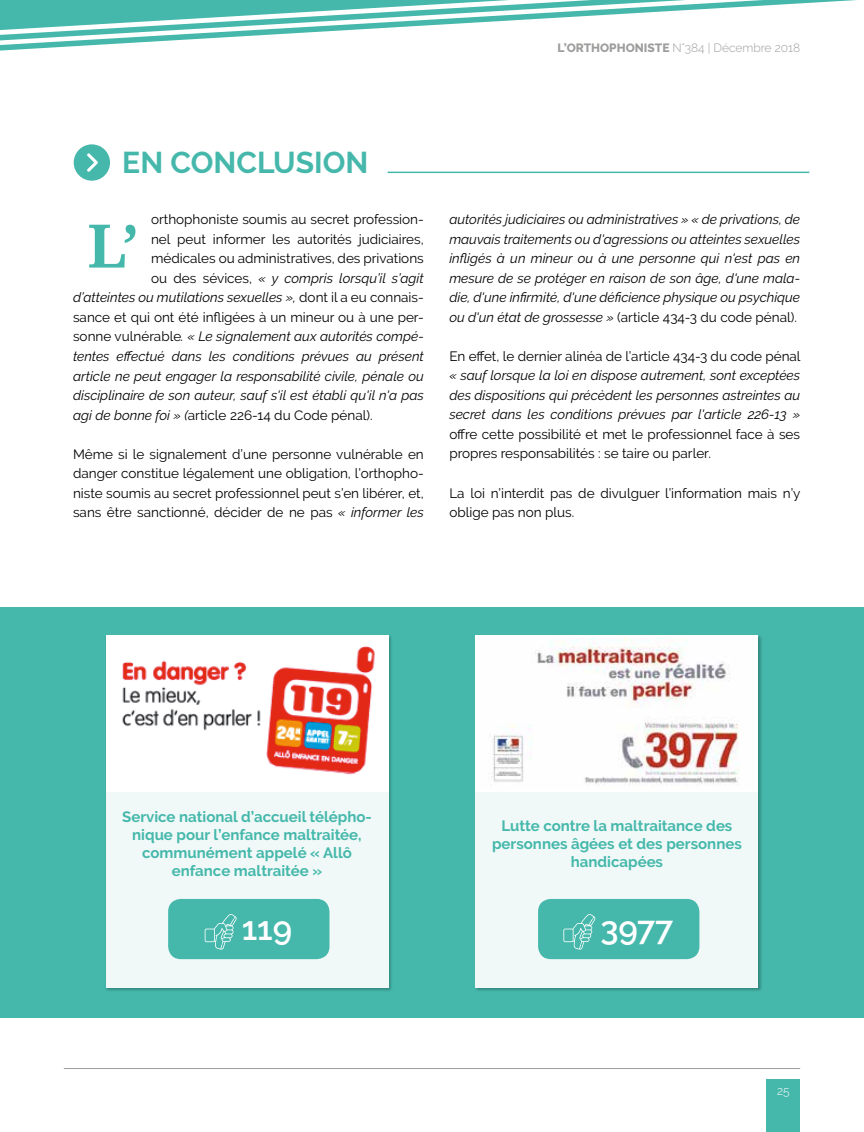
<style>
.page{position:relative;width:864px;height:1132px;background:#fff}
.page>*{position:absolute;margin:0;border:0;box-sizing:border-box;transform-origin:0 0}
.t1{font:700 60px "Noto Serif";color:#45b8ab}
.t2{font:600 33px "Raleway";color:#fff}
.t3{font:700 30px "Raleway";color:#45b8ab}
.t4{font:700 15px/18px "Raleway";color:#45b8ab;text-align:center}
.t5{font:italic 13.5px/19.5px "Raleway";color:#000;text-align:justify}
.t6{font:13.5px/19.5px "Raleway";color:#000}
.t7{font:300 12px "Raleway";color:#9d9d9c}
.t8{font:300 12px "Raleway";color:#fff}
.s1{font-weight:800}
.s2{font-style:normal}
.s3{font-style:italic}
</style>
<div class="page">
<div style="left:766px;top:1079px;width:33px;height:52px;background:#45b8ab"></div>
<hr style="left:64px;top:1067px;width:735px;height:1px;background:#9d9d9c">
<svg style="left:0;top:0;width:857px;height:51px"></svg>
<svg style="left:74px;top:144px;width:36px;height:37px"></svg>
<hr style="left:387px;top:171px;width:422px;height:2px;background:#45b8ab">
<div style="left:0;top:607px;width:863px;height:410px;background:#45b8ab"></div>
<div style="left:105px;top:635px;width:287px;height:356px;background:#000;opacity:.25"></div>
<div style="left:106px;top:635px;width:282px;height:352px;background:#f1f9f8"></div>
<div style="left:106px;top:635px;width:282px;height:156px;background:#fff"></div>
<img style="left:122px;top:646px;width:253px;height:129px">
<div style="left:168px;top:898px;width:161px;height:60px;background:#45b8ab;border-radius:13px"></div>
<svg style="left:205px;top:914px;width:32px;height:35px"></svg>
<div style="left:474px;top:635px;width:288px;height:356px;background:#000;opacity:.25"></div>
<div style="left:475px;top:635px;width:283px;height:352px;background:#f1f9f8"></div>
<div style="left:475px;top:635px;width:283px;height:156px;background:#fff"></div>
<img style="left:492px;top:638px;width:247px;height:148px">
<div style="left:538px;top:898px;width:161px;height:60px;background:#45b8ab;border-radius:13px"></div>
<svg style="left:563px;top:914px;width:32px;height:35px"></svg>
<p class="t7" style="left:557px;top:41px;width:244px"><span class="s1">L’ORTHOPHONISTE</span> N°384 | Décembre 2018</p>
<h3 class="t3" style="left:122px;top:146px;width:247px">EN CONCLUSION</h3>
<p class="t6" style="left:151px;top:210px;width:274px">orthophoniste soumis au secret profession-</p>
<p class="t6" style="left:151px;top:229px;width:274px">nel peut informer les autorités judiciaires,</p>
<p class="t6" style="left:151px;top:249px;width:274px">médicales ou administratives, des privations</p>
<p class="t5" style="left:151px;top:268px;width:274px"><span class="s2">ou des sévices,</span> « y compris lorsqu’il s’agit</p>
<p class="t5" style="left:73px;top:288px;width:352px">d’atteintes ou mutilations sexuelles », <span class="s2">dont il a eu connais-</span></p>
<p class="t6" style="left:73px;top:307px;width:352px">sance et qui ont été infligées à un mineur ou à une per-</p>
<p class="t5" style="left:73px;top:327px;width:352px"><span class="s2">sonne vulnérable</span>. « Le signalement aux autorités compé-</p>
<p class="t5" style="left:73px;top:346px;width:352px">tentes effectué dans les conditions prévues au présent</p>
<p class="t5" style="left:73px;top:366px;width:352px">article ne peut engager la responsabilité civile, pénale ou</p>
<p class="t5" style="left:73px;top:385px;width:352px">disciplinaire de son auteur, sauf s'il est établi qu'il n'a pas</p>
<p class="t6" style="left:73px;top:405px;width:301px"><span class="s3">agi de bonne foi » (</span>article 226-14 du Code pénal).</p>
<p class="t6" style="left:73px;top:444px;width:352px;text-align:justify">Même si le signalement d’une personne vulnérable en danger constitue légalement une obligation, l’orthopho&shy;niste soumis au secret professionnel peut s’en libérer, et, sans être sanctionné, décider de ne pas <span class="s3">« informer les</span></p>
<h1 class="t1" style="left:87px;top:203px;width:53px">L’</h1>
<p class="t5" style="left:449px;top:210px;width:352px">autorités judiciaires ou administratives » « de privations, de mauvais traitements ou d'agressions ou atteintes sexuelles infligés à un mineur ou à une personne qui n'est pas en mesure de se protéger en raison de son âge, d'une mala&shy;die, d'une infirmité, d'une déficience physique ou psychique ou d'un état de grossesse » <span class="s2">(article 434-3 du code pénal).</span></p>
<p class="t6" style="left:449px;top:346px;width:352px">En effet, le dernier alinéa de l’article 434-3 du code pénal</p>
<p class="t5" style="left:449px;top:366px;width:352px">« sauf lorsque la loi en dispose autrement, sont exceptées des dispositions qui précèdent les personnes astreintes au secret dans les conditions prévues par l'article 226-13 »</p>
<p class="t6" style="left:449px;top:424px;width:352px">offre cette possibilité et met le professionnel face à ses propres responsabilités : se taire ou parler.</p>
<p class="t6" style="left:449px;top:483px;width:352px">La loi n’interdit pas de divulguer l’information mais n’y oblige pas non plus.</p>
<p class="t4" style="left:122px;top:807px;width:251px">Service national d’accueil télépho&shy;nique pour l’enfance maltraitée, communément appelé « Allô enfance maltraitée »</p>
<h2 class="t2" style="left:241px;top:908px;width:52px">119</h2>
<p class="t4" style="left:492px;top:816px;width:251px">Lutte contre la maltraitance des personnes âgées et des personnes handicapées</p>
<h2 class="t2" style="left:600px;top:908px;width:74px">3977</h2>
<p class="t8" style="left:776px;top:1083px;width:14px">25</p>
</div>
